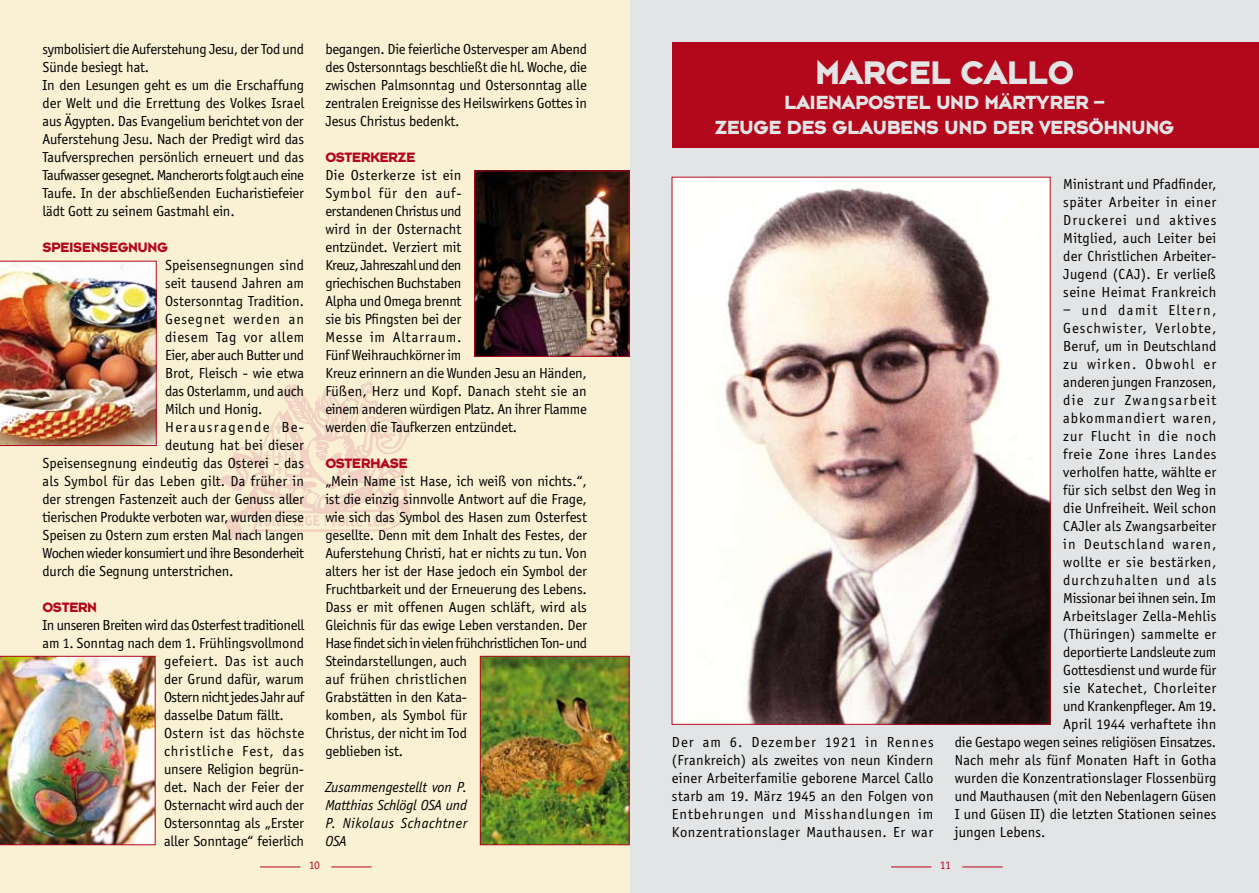
<style>
.page{position:relative;width:1259px;height:893px;background:#fff}
.page>*{position:absolute;margin:0;border:0;box-sizing:border-box;transform-origin:0 0}
.t1{font:700 36px "Bonn";color:#e3e4e5}
.t2{font:700 21px/25.2px "Bonn";color:#e3e4e5;text-align:center}
.t3{font:15px/18px "Officina Sans";letter-spacing:-.01em;color:#000}
.t4{font:15px "Officina Sans";letter-spacing:.01em;color:#000}
.t5{font:15px "Officina Sans";letter-spacing:.06em;color:#000}
.t6{font:15px "Officina Sans";letter-spacing:.04em;color:#000}
.t7{font:15px "Officina Sans";letter-spacing:-.03em;color:#000}
.t8{font:italic 15px/18px "Officina Sans";letter-spacing:-.005em;color:#000;text-align:justify}
.t9{font:15px "Officina Sans";letter-spacing:-.035em;color:#000}
.t10{font:15px "Officina Sans";letter-spacing:.02em;color:#000}
.t11{font:700 15px "Bonn";letter-spacing:-.01em;color:#b3071b}
.t12{font:15px "Officina Sans";letter-spacing:.07em;color:#000}
.t13{font:15px "Officina Sans";letter-spacing:.03em;color:#000}
.t14{font:15px "Officina Sans";letter-spacing:.085em;color:#000}
.t15{font:15px "Officina Sans";letter-spacing:.055em;color:#000}
.t16{font:15px "Officina Sans";letter-spacing:.075em;color:#000}
.t17{font:15px "Officina Sans";letter-spacing:.095em;color:#000}
.t18{font:15px "Officina Sans";letter-spacing:.1em;color:#000}
.t19{font:12px "Officina Sans";color:#b3071b}
</style>
<div class="page">
<div style="left:629px;top:0;width:630px;height:893px;background:#e3e4e5"></div>
<div style="left:0;top:0;width:629px;height:893px;background:#faf1d4"></div>
<img style="left:216px;top:381px;width:195px;height:159px">
<img style="left:1050px;top:366px;width:1px;height:180px">
<hr style="left:260px;top:866px;width:40px;height:1px;background:#b3071b">
<hr style="left:331px;top:866px;width:41px;height:1px;background:#b3071b">
<hr style="left:891px;top:866px;width:40px;height:1px;background:#b3071b">
<hr style="left:962px;top:866px;width:40px;height:1px;background:#b3071b">
<img style="left:0;top:261px;width:157px;height:185px">
<img style="left:0;top:656px;width:156px;height:189px">
<img style="left:476px;top:173px;width:151px;height:182px">
<div style="left:474px;top:171px;width:155px;height:186px;border:1px solid #b3071b"></div>
<img style="left:482px;top:658px;width:145px;height:185px">
<div style="left:480px;top:656px;width:149px;height:189px;border:1px solid #b3071b"></div>
<div style="left:672px;top:43px;width:587px;height:105px;background:#b3071b"></div>
<img style="left:673px;top:179px;width:375px;height:544px">
<p class="t3" style="left:43px;top:40px;width:263px">symbolisiert die Auferstehung Jesu, der Tod und Sünde besiegt hat.<br>In den Lesungen geht es um die Erschaffung der Welt und die Errettung des Volkes Israel aus Ägypten. Das Evangelium berichtet von der Auferstehung Jesu. Nach der Predigt wird das Taufversprechen persönlich erneuert und das Taufwasser gesegnet. Mancherorts folgt auch eine Taufe. In der abschließenden Eucharistiefeier lädt Gott zu seinem Gastmahl ein.</p>
<p class="t11" style="left:43px;top:240px;width:125px">SPEISENSEGNUNG</p>
<p class="t3" style="left:165px;top:256px;width:140px">Speisensegnungen sind</p>
<p class="t3" style="left:165px;top:274px;width:140px">seit tausend Jahren am</p>
<p class="t3" style="left:165px;top:292px;width:140px">Ostersonntag Tradition.</p>
<p class="t5" style="left:165px;top:310px;width:140px">Gesegnet werden an</p>
<p class="t6" style="left:165px;top:328px;width:141px">diesem Tag vor allem</p>
<p class="t7" style="left:165px;top:346px;width:140px">Eier, aber auch Butter und</p>
<p class="t3" style="left:165px;top:364px;width:140px">Brot, Fleisch - wie etwa</p>
<p class="t3" style="left:165px;top:382px;width:140px">das Osterlamm, und auch</p>
<p class="t3" style="left:165px;top:400px;width:99px">Milch und Honig.</p>
<p class="t17" style="left:165px;top:418px;width:139px">Herausragende Be-</p>
<p class="t4" style="left:165px;top:436px;width:140px">deutung hat bei dieser</p>
<p class="t3" style="left:43px;top:454px;width:263px">Speisensegnung eindeutig das Osterei - das</p>
<p class="t4" style="left:43px;top:472px;width:263px">als Symbol für das Leben gilt. Da früher in</p>
<p class="t3" style="left:43px;top:490px;width:263px">der strengen Fastenzeit auch der Genuss aller</p>
<p class="t3" style="left:43px;top:508px;width:263px">tierischen Produkte verboten war, wurden diese</p>
<p class="t3" style="left:43px;top:526px;width:263px">Speisen zu Ostern zum ersten Mal nach langen</p>
<p class="t9" style="left:43px;top:544px;width:263px">Wochen wieder konsumiert und ihre Besonderheit</p>
<p class="t3" style="left:43px;top:562px;width:193px">durch die Segnung unterstrichen.</p>
<p class="t11" style="left:43px;top:600px;width:56px">OSTERN</p>
<p class="t7" style="left:43px;top:616px;width:263px">In unseren Breiten wird das Osterfest traditionell</p>
<p class="t3" style="left:43px;top:634px;width:263px">am 1. Sonntag nach dem 1. Frühlingsvollmond</p>
<p class="t13" style="left:164px;top:652px;width:142px">gefeiert. Das ist auch</p>
<p class="t3" style="left:164px;top:670px;width:141px">der Grund dafür, warum</p>
<p class="t9" style="left:164px;top:688px;width:142px">Ostern nicht jedes Jahr auf</p>
<p class="t3" style="left:164px;top:706px;width:121px">dasselbe Datum fällt.</p>
<p class="t10" style="left:164px;top:724px;width:142px">Ostern ist das höchste</p>
<p class="t5" style="left:164px;top:742px;width:141px">christliche Fest, das</p>
<p class="t3" style="left:164px;top:760px;width:140px">unsere Religion begrün-</p>
<p class="t3" style="left:164px;top:778px;width:141px">det. Nach der Feier der</p>
<p class="t3" style="left:164px;top:796px;width:141px">Osternacht wird auch der</p>
<p class="t3" style="left:164px;top:814px;width:141px">Ostersonntag als „Erster</p>
<p class="t3" style="left:164px;top:832px;width:141px">aller Sonntage“ feierlich</p>
<p class="t3" style="left:325px;top:40px;width:263px;text-align:justify">begangen. Die feierliche Ostervesper am Abend des Ostersonntags beschließt die hl. Woche, die zwischen Palmsonntag und Ostersonntag alle zentralen Ereignisse des Heilswirkens Gottes in Jesus Christus bedenkt.</p>
<p class="t11" style="left:325px;top:150px;width:91px">OSTERKERZE</p>
<p class="t3" style="left:325px;top:166px;width:263px">Die Osterkerze ist ein<br>Symbol für den auf--<br>erstandenen Christus und<br>wird in der Osternacht<br>entzündet. Verziert mit<br>Kreuz, Jahreszahl und den<br>griechischen Buchstaben<br>Alpha und Omega brennt<br>sie bis Pfingsten bei der<br>Messe im Altarraum.<br>Fünf Weihrauchkörner im<br>Kreuz erinnern an die Wunden Jesu an Händen,<br>Füßen, Herz und Kopf. Danach steht sie an einem anderen würdigen Platz. An ihrer Flamme werden die Taufkerzen entzündet.</p>
<p class="t11" style="left:325px;top:456px;width:84px">OSTERHASE</p>
<p class="t3" style="left:325px;top:472px;width:263px">„Mein Name ist Hase, ich weiß von nichts.“, ist die einzig sinnvolle Antwort auf die Frage, wie sich das Symbol des Hasen zum Osterfest gesellte. Denn mit dem Inhalt des Festes, der Auferstehung Christi, hat er nichts zu tun. Von alters her ist der Hase jedoch ein Symbol der Fruchtbarkeit und der Erneuerung des Lebens.<br>Dass er mit offenen Augen schläft, wird als Gleichnis für das ewige Leben verstanden. Der Hase findet sich in vielen frühchristlichen Ton- und Steindarstellungen, auch<br>auf frühen christlichen<br>Grabstätten in den Kata-<br>komben, als Symbol für<br>Christus, der nicht im Tod<br>geblieben ist.</p>
<p class="t8" style="left:325px;top:778px;width:143px">Zusammengestellt von P.<br>Matthias Schlögl OSA und P. Nikolaus Schachtner OSA</p>
<h1 class="t1" style="left:815px;top:55px;width:260px">MARCEL CALLO</h1>
<h2 class="t2" style="left:714px;top:90px;width:458px">LAIENAPOSTEL UND MÄRTYRER –<br>ZEUGE DES GLAUBENS UND DER VERSÖHNUNG</h2>
<p class="t3" style="left:672px;top:733px;width:263px;text-align:justify">Der am 6. Dezember 1921 in Rennes (Frankreich) als zweites von neun Kindern einer Arbeiterfamilie geborene Marcel Callo starb am 19. März 1945 an den Folgen von Entbehrungen und Misshandlungen im Konzentrationslager Mauthausen. Er war</p>
<p class="t3" style="left:1063px;top:175px;width:155px;text-align:justify">Ministrant und Pfadfinder, später Arbeiter in einer Druckerei und aktives Mitglied, auch Leiter bei der Christlichen Arbeiter-Jugend (CAJ). Er verließ seine Heimat Frankreich</p>
<p class="t18" style="left:1063px;top:301px;width:155px">– und damit Eltern,</p>
<p class="t12" style="left:1063px;top:319px;width:155px">Geschwister, Verlobte,</p>
<p class="t4" style="left:1063px;top:337px;width:155px">Beruf, um in Deutschland</p>
<p class="t16" style="left:1063px;top:355px;width:154px">zu wirken. Obwohl er</p>
<p class="t3" style="left:1063px;top:373px;width:155px">anderen jungen Franzosen,</p>
<p class="t14" style="left:1063px;top:391px;width:154px">die zur Zwangsarbeit</p>
<p class="t5" style="left:1063px;top:409px;width:155px">abkommandiert waren,</p>
<p class="t15" style="left:1063px;top:427px;width:155px">zur Flucht in die noch</p>
<p class="t6" style="left:1063px;top:445px;width:155px">freie Zone ihres Landes</p>
<p class="t4" style="left:1063px;top:463px;width:154px">verholfen hatte, wählte er</p>
<p class="t4" style="left:1063px;top:481px;width:155px">für sich selbst den Weg in</p>
<p class="t4" style="left:1063px;top:499px;width:155px">die Unfreiheit. Weil schon</p>
<p class="t4" style="left:1063px;top:517px;width:155px">CAJler als Zwangsarbeiter</p>
<p class="t5" style="left:1063px;top:535px;width:154px">in Deutschland waren,</p>
<p class="t6" style="left:1063px;top:553px;width:155px">wollte er sie bestärken,</p>
<p class="t5" style="left:1063px;top:571px;width:155px">durchzuhalten und als</p>
<p class="t3" style="left:1063px;top:589px;width:154px">Missionar bei ihnen sein. Im</p>
<p class="t10" style="left:1063px;top:607px;width:155px">Arbeitslager Zella-Mehlis</p>
<p class="t10" style="left:1063px;top:625px;width:155px">(Thüringen) sammelte er</p>
<p class="t3" style="left:1063px;top:643px;width:155px">deportierte Landsleute zum</p>
<p class="t3" style="left:1063px;top:661px;width:155px">Gottesdienst und wurde für</p>
<p class="t6" style="left:1063px;top:679px;width:155px">sie Katechet, Chorleiter</p>
<p class="t3" style="left:1063px;top:697px;width:155px">und Krankenpfleger. Am 19.</p>
<p class="t4" style="left:1063px;top:715px;width:155px">April 1944 verhaftete ihn</p>
<p class="t3" style="left:955px;top:733px;width:263px">die Gestapo wegen seines religiösen Einsatzes.</p>
<p class="t4" style="left:955px;top:751px;width:263px">Nach mehr als fünf Monaten Haft in Gotha</p>
<p class="t4" style="left:955px;top:769px;width:263px">wurden die Konzentrationslager Flossenbürg</p>
<p class="t3" style="left:955px;top:787px;width:263px">und Mauthausen (mit den Nebenlagern Güsen</p>
<p class="t4" style="left:955px;top:805px;width:263px">I und Güsen II) die letzten Stationen seines</p>
<p class="t4" style="left:955px;top:823px;width:92px">jungen Lebens.</p>
<p class="t19" style="left:309px;top:858px;width:13px">10</p>
<p class="t19" style="left:940px;top:858px;width:13px">11</p>
</div>
